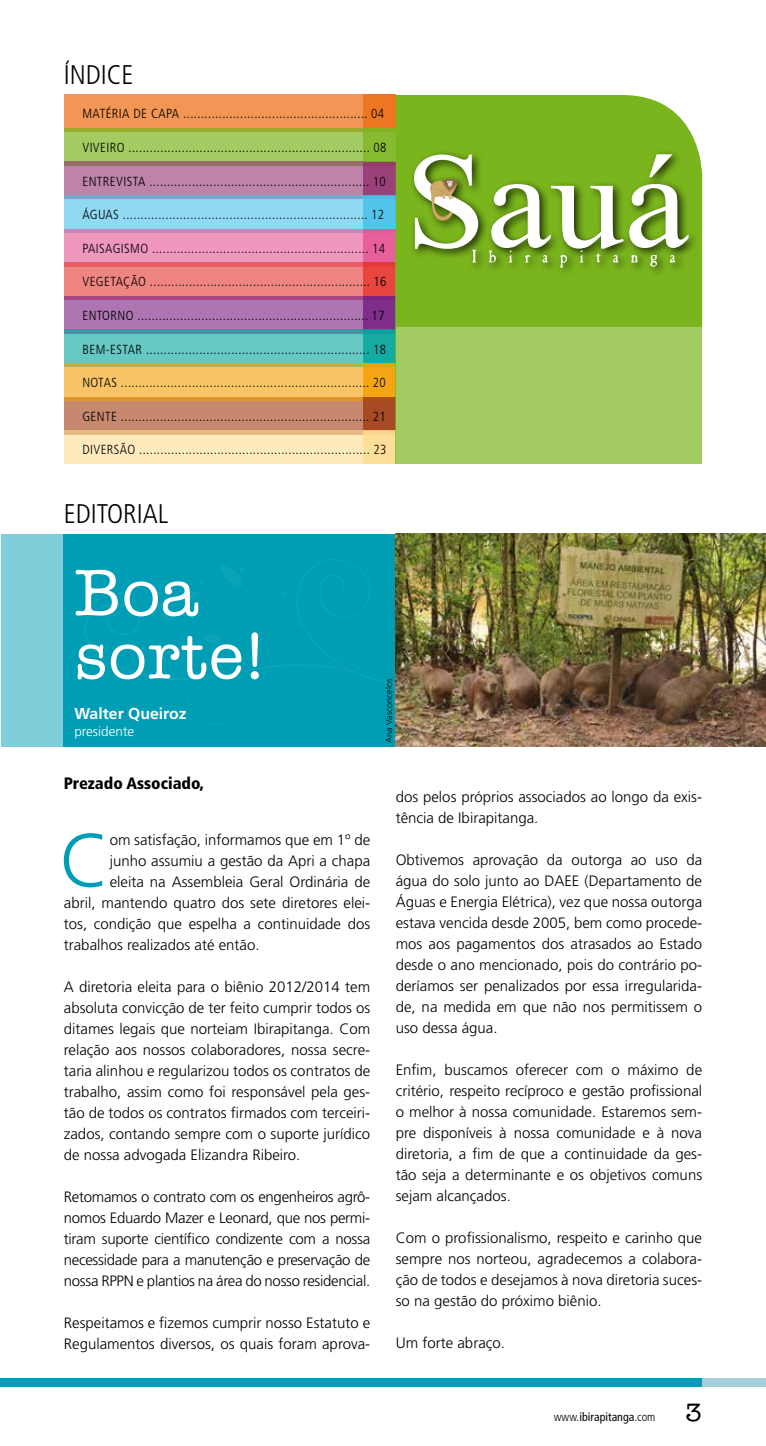
<style>
.page{position:relative;width:766px;height:1446px;background:#fff}
.page>*{position:absolute;margin:0;border:0;box-sizing:border-box;transform-origin:0 0}
.t1{font:300 75.15px "Frutiger LT Std";color:#009eb4}
.t2{font:500 67.5px/63px "Amer Typewriter IT Cby BT";letter-spacing:.01em;color:#fff}
.t3{font:300 condensed 27px "Frutiger LT Std";color:#000}
.t4{font:900 condensed 16.5px "Frutiger LT Std";color:#000}
.t5{font:700 15.75px "Frutiger LT Std";color:#fff}
.t6{font:300 15px/21px "Frutiger LT Std";color:#000;text-align:justify}
.t7{font:300 13.5px "Frutiger LT Std";color:#fff}
.t8{font:300 condensed 13.2px "Frutiger LT Std";letter-spacing:.03em;color:#000}
.t9{font:condensed 12px "Frutiger LT Std";color:#000}
.t10{font:300 9px "Frutiger LT Std";color:#000}
.s1{font-weight:300}
.s2{font-family:"American Typewriter Std";font-weight:500;font-stretch:normal;font-size:25.5px}
</style>
<div class="page">
<div style="left:64px;top:534px;width:701px;height:212px;background:#009eb4"></div>
<div style="left:1px;top:534px;width:63px;height:212px;background:#80ced9"></div>
<div style="left:64px;top:95px;width:331px;height:37px;background:#f19654"></div>
<svg style="left:64px;top:128px;width:298px;height:34px;background:#a1c45b"></svg>
<svg style="left:64px;top:162px;width:298px;height:33px;background:#b880a0"></svg>
<svg style="left:64px;top:195px;width:298px;height:34px;background:#8bd3ee"></svg>
<svg style="left:64px;top:229px;width:298px;height:33px;background:#ea95bd"></svg>
<svg style="left:64px;top:262px;width:331px;height:34px;background:#ee7e7c"></svg>
<svg style="left:64px;top:296px;width:298px;height:34px;background:#a971ab"></svg>
<svg style="left:64px;top:330px;width:298px;height:33px;background:#62c1bf"></svg>
<div style="left:64px;top:397px;width:331px;height:37px;background:#c68970"></div>
<svg style="left:64px;top:363px;width:298px;height:38px;background:#efbc5d"></svg>
<svg style="left:64px;top:430px;width:298px;height:34px;background:#fae3b4"></svg>
<div style="left:362px;top:95px;width:33px;height:33px;background:#ec7621"></div>
<div style="left:362px;top:128px;width:33px;height:34px;background:linear-gradient(to bottom,#86b82d,#86bc33)"></div>
<svg style="left:362px;top:162px;width:33px;height:33px"></svg>
<div style="left:362px;top:195px;width:33px;height:34px;background:#53c5ec"></div>
<div style="left:362px;top:229px;width:33px;height:33px;background:#e85f9c"></div>
<div style="left:362px;top:263px;width:33px;height:33px;background:#e7453d"></div>
<div style="left:362px;top:296px;width:33px;height:34px;background:#812e8a"></div>
<div style="left:362px;top:330px;width:33px;height:33px;background:#14aba3"></div>
<svg style="left:362px;top:397px;width:33px;height:33px"></svg>
<div style="left:362px;top:363px;width:33px;height:34px;background:#f4a514"></div>
<div style="left:362px;top:430px;width:33px;height:34px;background:#fedf9a"></div>
<svg style="left:395px;top:95px;width:307px;height:137px;background:#83b92d"></svg>
<svg style="left:395px;top:232px;width:307px;height:232px;background:#97c44e"></svg>
<div style="left:409px;top:150px;width:290px;height:128px;background:#7ab51d"></div>
<svg style="left:414px;top:154px;width:274px;height:114px"></svg>
<img style="left:395px;top:534px;width:370px;height:212px">
<div style="left:0;top:1378px;width:702px;height:9px;background:#009eb4"></div>
<div style="left:702px;top:1378px;width:63px;height:9px;background:#a5ced8"></div>
<img style="left:84px;top:556px;width:463px;height:172px">
<h3 class="t3" style="left:64px;top:59px;width:71px">ÍNDICE</h3>
<p class="t8" style="left:82px;top:106px;width:303px">MATÉRIA DE CAPA .................................................... 04</p>
<p class="t8" style="left:82px;top:140px;width:305px">VIVEIRO .................................................................... 08</p>
<p class="t8" style="left:82px;top:174px;width:305px">ENTREVISTA .............................................................. 10</p>
<p class="t8" style="left:82px;top:207px;width:303px">ÁGUAS ..................................................................... 12</p>
<p class="t8" style="left:82px;top:241px;width:304px">PAISAGISMO ............................................................. 14</p>
<p class="t8" style="left:82px;top:274px;width:305px">VEGETAÇÃO .............................................................. 16</p>
<p class="t8" style="left:82px;top:308px;width:29px">EN TORNO</p>
<p class="t8" style="left:137px;top:308px;width:249px">................................................................. 17</p>
<p class="t8" style="left:82px;top:341px;width:305px">BEM-ESTAR ............................................................... 18</p>
<p class="t8" style="left:82px;top:375px;width:305px">NOTAS ...................................................................... 20</p>
<p class="t8" style="left:82px;top:409px;width:305px">GENTE ...................................................................... 21</p>
<p class="t8" style="left:82px;top:442px;width:305px">DIVERSÃO ................................................................. 23</p>
<h3 class="t3" style="left:64px;top:498px;width:106px">EDITORIAL</h3>
<h2 class="t2" style="left:74px;top:560px;width:192px">Boa sorte!</h2>
<p class="t5" style="left:74px;top:704px;width:114px">Walter Queiroz</p>
<p class="t7" style="left:74px;top:723px;width:61px">presidente</p>
<p class="t4" style="left:64px;top:773px;width:142px">Prezado Associado,</p>
<h1 class="t1" style="left:59px;top:818px;width:52px">C</h1>
<p class="t6" style="left:110px;top:829px;width:262px">om satisfação, informamos que em 1º de</p>
<p class="t6" style="left:110px;top:850px;width:262px">junho assumiu a gestão da Apri a chapa</p>
<p class="t6" style="left:110px;top:871px;width:262px">eleita na Assembleia Geral Ordinária de</p>
<p class="t6" style="left:64px;top:892px;width:308px">abril, mantendo quatro dos sete diretores elei-</p>
<p class="t6" style="left:64px;top:913px;width:308px">tos, condição que espelha a continuidade dos</p>
<p class="t6" style="left:64px;top:934px;width:197px">trabalhos realizados até então.</p>
<p class="t6" style="left:64px;top:976px;width:308px">A diretoria eleita para o biênio 2012/2014 tem absoluta convicção de ter feito cumprir todos os ditames legais que norteiam Ibirapitanga. Com relação aos nossos colaboradores, nossa secre&shy;taria alinhou e regularizou todos os contratos de trabalho, assim como foi responsável pela ges&shy;tão de todos os contratos firmados com terceiri&shy;zados, contando sempre com o suporte jurídico de nossa advogada Elizandra Ribeiro.</p>
<p class="t6" style="left:64px;top:1186px;width:308px">Retomamos o contrato com os engenheiros agrô&shy;nomos Eduardo Mazer e Leonard, que nos permi&shy;tiram suporte científico condizente com a nossa necessidade para a manutenção e preservação de nossa RPPN e plantios na área do nosso residencial.</p>
<p class="t6" style="left:64px;top:1312px;width:308px">Respeitamos e fizemos cumprir nosso Estatuto e<br>Regulamentos diversos, os quais foram aprova-</p>
<p class="t10" style="left:384px;top:743px;width:65px;rotate:-90deg">Ana Vasconcelos</p>
<p class="t6" style="left:395px;top:786px;width:308px">dos pelos próprios associados ao longo da exis&shy;tência de Ibirapitanga.</p>
<p class="t6" style="left:395px;top:849px;width:308px">Obtivemos aprovação da outorga ao uso da água do solo junto ao DAEE (Departamento de Águas e Energia Elétrica), vez que nossa outorga estava vencida desde 2005, bem como procede&shy;mos aos pagamentos dos atrasados ao Estado desde o ano mencionado, pois do contrário po&shy;deríamos ser penalizados por essa irregularida&shy;de, na medida em que não nos permitissem o uso dessa água.</p>
<p class="t6" style="left:395px;top:1059px;width:308px">Enfim, buscamos oferecer com o máximo de critério, respeito recíproco e gestão profissional o melhor à nossa comunidade. Estaremos sem&shy;pre disponíveis à nossa comunidade e à nova diretoria, a fim de que a continuidade da ges&shy;tão seja a determinante e os objetivos comuns sejam alcançados.</p>
<p class="t6" style="left:395px;top:1227px;width:308px">Com o profissionalismo, respeito e carinho que sempre nos norteou, agradecemos a colabora&shy;ção de todos e desejamos à nova diretoria suces&shy;so na gestão do próximo biênio.</p>
<p class="t6" style="left:395px;top:1332px;width:111px">Um forte abraço.</p>
<p class="t9" style="left:553px;top:1410px;width:150px"><span class="s1">WWW.</span>ibirapitanga<span class="s1">.COM</span> <span class="s2">3</span></p>
</div>
